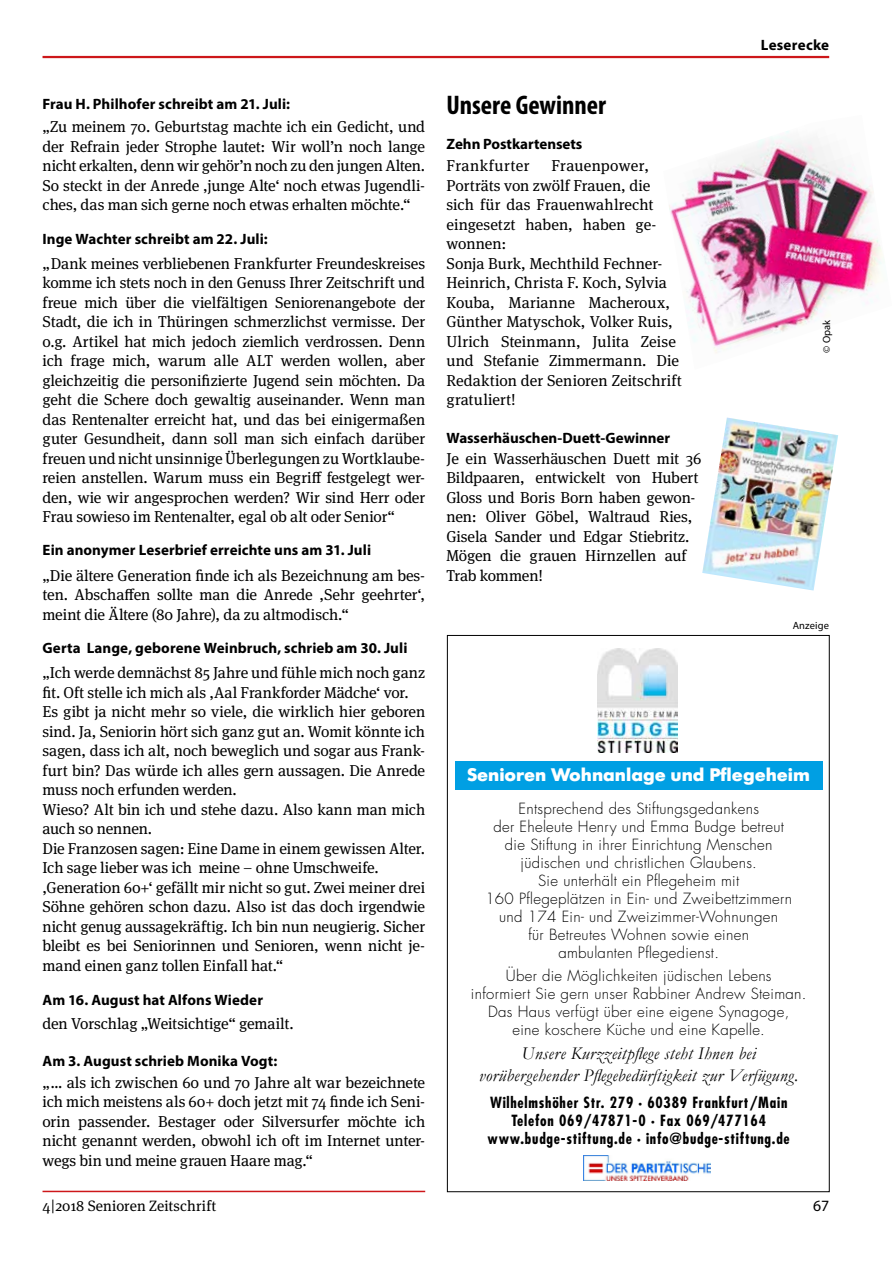
<style>
.page{position:relative;width:893px;height:1263px;background:#fff}
.page>*{position:absolute;margin:0;border:0;box-sizing:border-box;transform-origin:0 0}
.t1{font:700 condensed 27px "Myriad Pro";color:#000}
.t2{font:italic 18px/21.6px "Garamond";letter-spacing:.02em;color:#000;text-align:center}
.t3{font:700 18px "Futura BQ";color:#fff}
.t4{font:15.75px/19.5px "Meta Serif OT";letter-spacing:-.005em;color:#000;text-align:justify}
.t5{font:15.75px "Meta Serif OT";letter-spacing:.035em;color:#000}
.t6{font:15.75px "Myriad Pro";color:#000}
.t7{font:300 15px/18px "Futura";letter-spacing:.02em;color:#000;text-align:center}
.t8{font:700 15px "Myriad Pro";letter-spacing:.005em;color:#000}
.t9{font:700 condensed 15px/18px "Futura";letter-spacing:.05em;color:#000;text-align:center}
.t10{font:15px "Meta Serif OT";letter-spacing:.005em;color:#000}
.t11{font:10.5px "Myriad Pro";letter-spacing:.015em;color:#000}
</style>
<div class="page">
<hr style="left:43px;top:1191px;width:382px;height:1px;background:#cd171a">
<hr style="left:43px;top:56px;width:786px;height:2px;background:#cd171a">
<div style="left:455px;top:761px;width:367px;height:28px;background:#009fe3"></div>
<img style="left:597px;top:648px;width:81px;height:104px">
<img style="left:583px;top:1156px;width:127px;height:25px">
<img style="left:669px;top:131px;width:214px;height:222px">
<img style="left:702px;top:418px;width:136px;height:172px">
<p class="t8" style="left:43px;top:94px;width:249px">Frau H. Philhofer schreibt am 21. Juli:</p>
<p class="t4" style="left:43px;top:117px;width:384px">„Zu meinem 70. Geburtstag machte ich ein Gedicht, und der Refrain jeder Strophe lautet: Wir woll’n noch lange nicht erkalten, denn wir gehör’n noch zu den jungen Alten.<br>So steckt in der Anrede ,junge Alte‘ noch etwas Jugendli&shy;ches, das man sich gerne noch etwas erhalten möchte.“</p>
<p class="t8" style="left:43px;top:229px;width:227px">Inge Wachter schreibt am 22. Juli:</p>
<p class="t4" style="left:43px;top:254px;width:384px">„Dank meines verbliebenen Frankfurter Freundeskreises komme ich stets noch in den Genuss Ihrer Zeitschrift und freue mich über die vielfältigen Seniorenangebote der Stadt, die ich in Thüringen schmerzlichst vermisse. Der o.g. Artikel hat mich jedoch ziemlich verdrossen. Denn ich frage mich, warum alle ALT werden wollen, aber gleichzeitig die personifizierte Jugend sein möchten. Da geht die Schere doch gewaltig auseinander. Wenn man das Rentenalter erreicht hat, und das bei einigermaßen guter Gesundheit, dann soll man sich einfach darüber freuen und nicht unsinnige Überlegungen zu Wortklaube&shy;reien anstellen. Warum muss ein Begriff festgelegt wer&shy;den, wie wir angesprochen werden? Wir sind Herr oder Frau sowieso im Rentenalter, egal ob alt oder Senior“</p>
<p class="t8" style="left:43px;top:540px;width:330px">Ein anonymer Leserbrief erreichte uns am 31. Juli</p>
<p class="t4" style="left:43px;top:566px;width:384px">„Die ältere Generation finde ich als Bezeichnung am bes&shy;ten. Abschaffen sollte man die Anrede ,Sehr geehrter‘, meint die Ältere (80 Jahre), da zu altmodisch.“</p>
<p class="t8" style="left:43px;top:638px;width:366px">Gerta Lange, geborene Weinbruch, schrieb am 30. Juli</p>
<p class="t4" style="left:43px;top:663px;width:384px;text-align:left">„Ich werde demnächst 85 Jahre und fühle mich noch ganz fit. Oft stelle ich mich als ,Aal Frankforder Mädche‘ vor.<br>Es gibt ja nicht mehr so viele, die wirklich hier geboren sind. Ja, Seniorin hört sich ganz gut an. Womit könnte ich sagen, dass ich alt, noch beweglich und sogar aus Frank&shy;furt bin? Das würde ich alles gern aussagen. Die Anrede muss noch erfunden werden.<br>Wieso? Alt bin ich und stehe dazu. Also kann man mich auch so nennen.<br>Die Franzosen sagen: Eine Dame in einem gewissen Alter.<br>Ich sage lieber was ich meine – ohne Umschweife. ,Generation 60+‘ gefällt mir nicht so gut. Zwei meiner drei Söhne gehören schon dazu. Also ist das doch irgendwie nicht genug aussagekräftig. Ich bin nun neugierig. Sicher bleibt es bei Seniorinnen und Senioren, wenn nicht je&shy;mand einen ganz tollen Einfall hat.“</p>
<p class="t8" style="left:43px;top:990px;width:222px">Am 16. August hat Alfons Wieder</p>
<p class="t4" style="left:43px;top:1014px;width:253px">den Vorschlag „Weitsichtige“ gemailt.</p>
<p class="t8" style="left:43px;top:1051px;width:236px">Am 3. August schrieb Monika Vogt:</p>
<p class="t4" style="left:43px;top:1073px;width:384px">„… als ich zwischen 60 und 70 Jahre alt war bezeichnete ich mich meistens als 60+ doch jetzt mit 74 finde ich Seni&shy;orin passender. Bestager oder Silversurfer möchte ich nicht genannt werden, obwohl ich oft im Internet unter&shy;wegs bin und meine grauen Haare mag.“</p>
<h1 class="t1" style="left:446px;top:88px;width:161px">Unsere Gewinner</h1>
<p class="t8" style="left:446px;top:134px;width:137px">Zehn Postkartensets</p>
<p class="t5" style="left:446px;top:156px;width:84px">Frankfurter</p>
<p class="t4" style="left:446px;top:156px;width:237px;text-align:left;text-indent:105px">Frauenpower,<br>Porträts von zwölf Frauen, die sich für das Frauenwahlrecht eingesetzt haben, haben ge&shy;wonnen:<br>Sonja Burk, Mechthild Fechner-<br>Heinrich, Christa F. Koch, Sylvia<br>Kouba, Marianne Macheroux,<br>Günther Matyschok, Volker Ruis,<br>Ulrich Steinmann, Julita Zeise und Stefanie Zimmermann. Die<br>Redaktion der Senioren Zeitschrift gratuliert!</p>
<p class="t8" style="left:446px;top:428px;width:225px">Wasserhäuschen-Duett-Gewinner</p>
<p class="t4" style="left:446px;top:449px;width:257px;text-align:left">Je ein Wasserhäuschen Duett mit 36<br>Bildpaaren, entwickelt von Hubert<br>Gloss und Boris Born haben gewon&shy;nen: Oliver Göbel, Waltraud Ries,<br>Gisela Sander und Edgar Stiebritz.<br>Mögen die grauen Hirnzellen auf<br>Trab kommen!</p>
<p class="t8" style="left:761px;top:35px;width:70px">Leserecke</p>
<p class="t11" style="left:821px;top:353px;width:35px;rotate:-90deg">© Opak</p>
<p class="t11" style="left:793px;top:619px;width:38px">Anzeige</p>
<p class="t3" style="left:467px;top:764px;width:344px">Senioren Wohnanlage und Pflegeheim</p>
<p class="t7" style="left:485px;top:800px;width:308px">Entsprechend des Stiftungsgedankens<br>der Eheleute Henry und Emma Budge betreut die Stiftung in ihrer Einrichtung Menschen jüdischen und christlichen Glaubens.<br>Sie unterhält ein Pflegeheim mit<br>160 Pflegeplätzen in Ein- und Zweibettzimmern und 174 Ein- und Zweizimmer-Wohnungen<br>für Betreutes Wohnen sowie einen<br>ambulanten Pflegedienst.</p>
<p class="t7" style="left:471px;top:966px;width:337px">Über die Möglichkeiten jüdischen Lebens<br>informiert Sie gern unser Rabbiner Andrew Steiman.<br>Das Haus verfügt über eine eigene Synagoge,<br>eine koschere Küche und eine Kapelle.</p>
<p class="t2" style="left:479px;top:1042px;width:321px">Unsere Kurzzeitpflege steht Ihnen bei vorübergehender Pflegebedürftigkeit zur Verfügung.</p>
<p class="t9" style="left:488px;top:1093px;width:304px">Wilhelmshöher Str. 279 · 60389 Frankfurt/Main<br>Telefon 069/47871- 0 · Fax 069/477164 www.budge-stiftung.de · info@budge-stiftung.de</p>
<p class="t10" style="left:43px;top:1197px;width:175px">4|2018 Senioren Zeitschrift</p>
<p class="t6" style="left:813px;top:1197px;width:18px">67</p>
</div>
